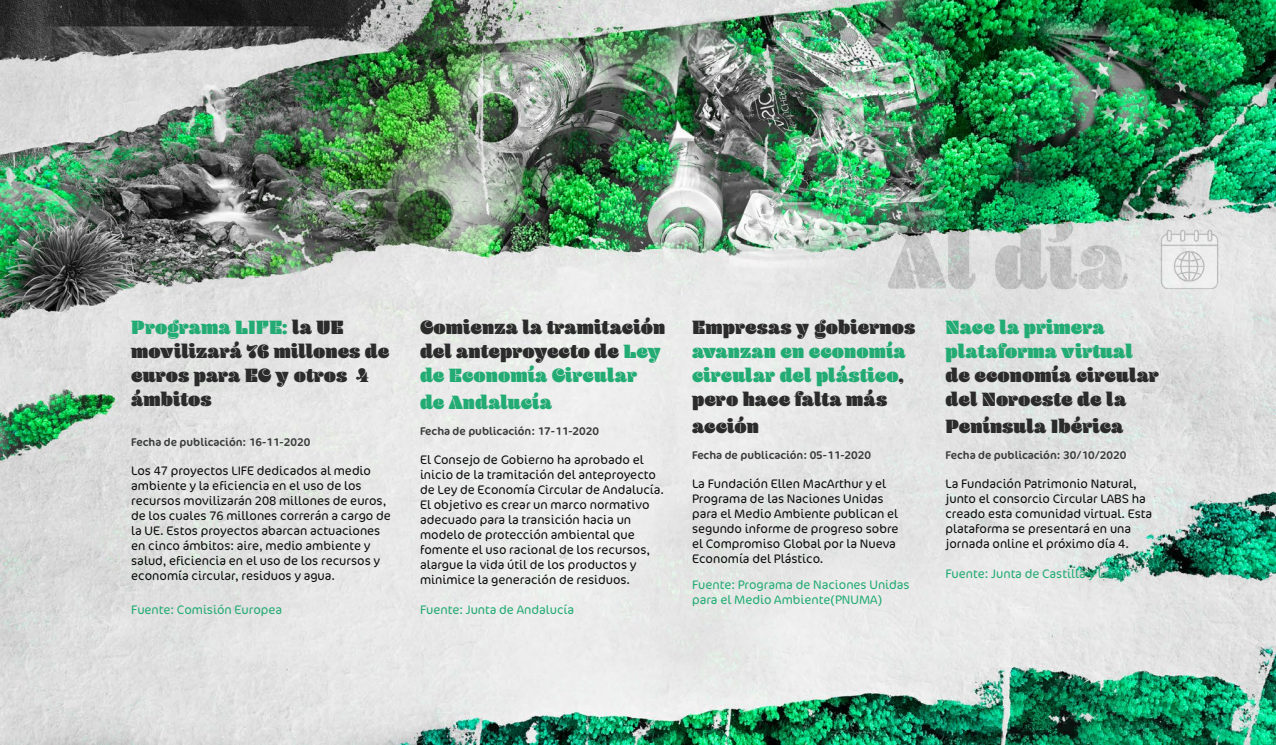
<style>
.page{position:relative;width:1276px;height:745px;background:#fff}
.page>*{position:absolute;margin:0;border:0;box-sizing:border-box;transform-origin:0 0}
.t1{font:900 20px/24px "Blenny";color:#2b2b2b}
.t2{font:900 20px/24px "Blenny";color:#23ab74}
.t3{font:300 12.5px/15px "Cocon Pro";color:#0b0c0c}
.t4{font:300 12.5px/15px "Cocon Pro";color:#23ab74}
.t5{font:11.25px "Cocon Pro";color:#3a3c3b}
.s1{color:#23ab74}
.s2{color:#2b2b2b}
</style>
<div class="page">
<img style="left:0;top:0;width:1276px;height:744px">
<p class="t1" style="left:131px;top:315px;width:260px"><span class="s1">Programa LIFE:</span> la UE movilizará 76 millones de euros para EC y otros 4 ámbitos</p>
<p class="t5" style="left:131px;top:434px;width:181px">Fecha de publicación: 16-11-2020</p>
<p class="t3" style="left:131px;top:463px;width:261px">Los 47 proyectos LIFE dedicados al medio ambiente y la eficiencia en el uso de los recursos movilizarán 208 millones de euros, de los cuales 76 millones correrán a cargo de la UE. Estos proyectos abarcan actuaciones en cinco ámbitos: aire, medio ambiente y salud, eficiencia en el uso de los recursos y economía circular, residuos y agua.</p>
<p class="t4" style="left:131px;top:601px;width:152px">Fuente: Comisión Europea</p>
<p class="t1" style="left:420px;top:315px;width:247px">Comienza la tramitación del anteproyecto de <span class="s1">Ley de Economía Circular</span></p>
<p class="t2" style="left:420px;top:390px;width:133px">de Andalucía</p>
<p class="t5" style="left:420px;top:423px;width:181px">Fecha de publicación: 17-11-2020</p>
<p class="t3" style="left:420px;top:451px;width:246px">El Consejo de Gobierno ha aprobado el inicio de la tramitación del anteproyecto de Ley de Economía Circular de Andalucía.<br>El objetivo es crear un marco normativo adecuado para la transición hacia un modelo de protección ambiental que fomente el uso racional de los recursos, alargue la vida útil de los productos y minimice la generación de residuos.</p>
<p class="t4" style="left:420px;top:601px;width:156px">Fuente: Junta de Andalucía</p>
<p class="t2" style="left:692px;top:315px;width:225px"><span class="s2">Empresas y gobiernos </span>avanzan en economía circular del plástico<span class="s2">, pero hace falta más</span></p>
<p class="t1" style="left:692px;top:414px;width:69px">acción</p>
<p class="t5" style="left:692px;top:447px;width:181px">Fecha de publicación: 05-11-2020</p>
<p class="t3" style="left:692px;top:475px;width:208px">La Fundación Ellen MacArthur y el<br>Programa de las Naciones Unidas para el Medio Ambiente publican el segundo informe de progreso sobre el Compromiso Global por la Nueva<br>Economía del Plástico.</p>
<p class="t4" style="left:692px;top:576px;width:219px">Fuente: Programa de Naciones Unidas para el Medio Ambiente(PNUMA)</p>
<p class="t1" style="left:945px;top:315px;width:215px"><span class="s1">Nace la primera plataforma virtual </span>de economía circular del Noroeste de la</p>
<p class="t1" style="left:945px;top:414px;width:179px">Península Ibérica</p>
<p class="t5" style="left:945px;top:447px;width:182px">Fecha de publicación: 30/10/2020</p>
<p class="t3" style="left:945px;top:475px;width:208px">La Fundación Patrimonio Natural, junto el consorcio Circular LABS ha creado esta comunidad virtual. Esta plataforma se presentará en una jornada online el próximo día 4.</p>
<p class="t4" style="left:945px;top:565px;width:182px">Fuente: Junta de Castilla y León</p>
</div>
